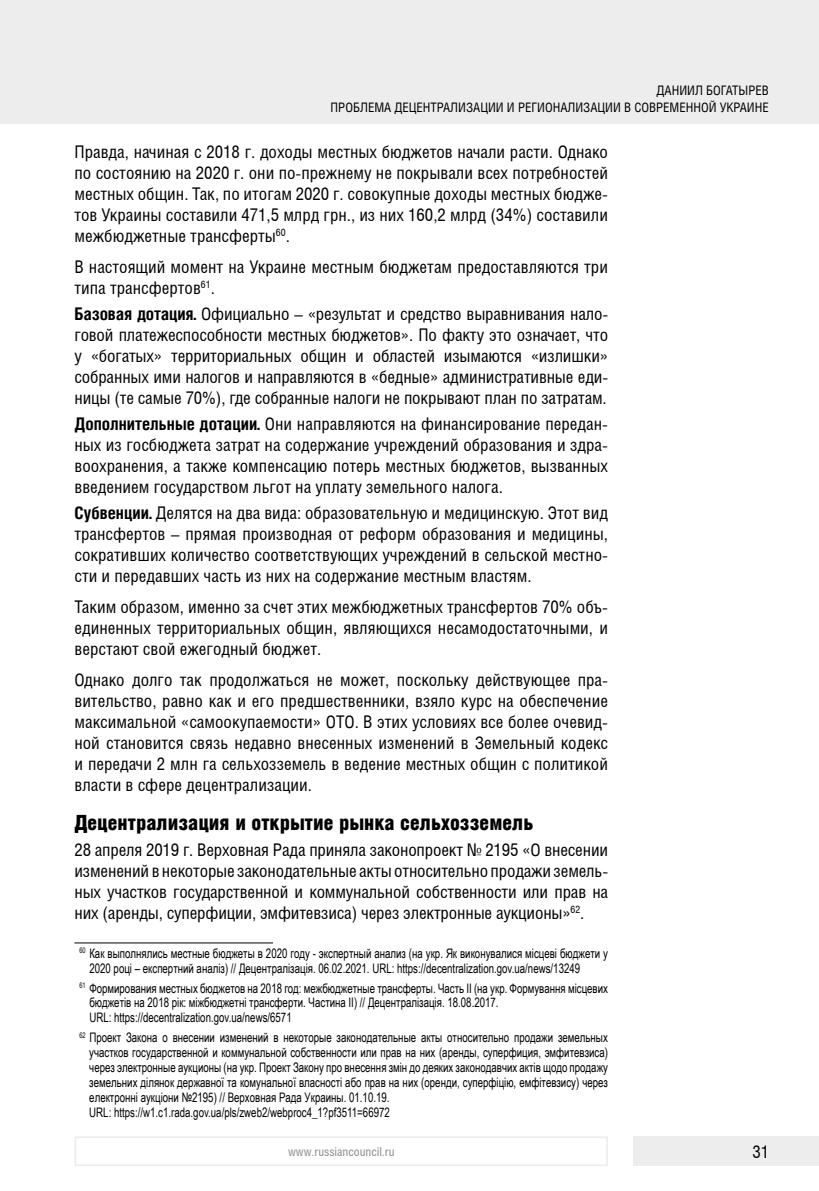
<style>
.page{position:relative;width:819px;height:1191px;background:#fff}
.page>*{position:absolute;margin:0;border:0;box-sizing:border-box;transform-origin:0 0}
.t1{font:900 21px "Helios Cond";color:#000}
.t2{font:17.5px/21px "Helios Cond";color:#000;text-align:justify}
.t3{font:13.12px/14.9px "Arial Narrow";color:#000;scale:.9 1}
.t4{font:13.12px/17.5px "Helios Cond";color:#000;text-align:right}
.t5{font:12.25px "Helios Cond";color:#878787}
.s1{font-weight:700}
</style>
<div class="page">
<div style="left:0;top:0;width:819px;height:124px;background:#ededed"></div>
<div style="left:632px;top:1136px;width:187px;height:30px;background:#ededed"></div>
<div style="left:74px;top:1136px;width:534px;height:30px;border:2px solid #ededed"></div>
<hr style="left:74px;top:942px;width:199px;height:1px;background:#000">
<p class="t4" style="left:330px;top:81px;width:440px">ДАНИИЛ БОГАТЫРЕВ<br>ПРОБЛЕМА ДЕЦЕНТРАЛИЗАЦИИ И РЕГИОНАЛИЗАЦИИ В СОВРЕМЕННОЙ УКРАИНЕ</p>
<p class="t2" style="left:74px;top:141px;width:535px">Правда, начиная с 2018 г. доходы местных бюджетов начали расти. Однако по состоянию на 2020 г. они по-прежнему не покрывали всех потребностей местных общин. Так, по итогам 2020 г. совокупные доходы местных бюдже&shy;тов Украины составили 471,5 млрд грн., из них 160,2 млрд (34%) составили межбюджетные трансферты<sup>60</sup>.</p>
<p class="t2" style="left:74px;top:256px;width:535px">В настоящий момент на Украине местным бюджетам предоставляются три типа трансфертов<sup>61</sup>.</p>
<p class="t2" style="left:74px;top:303px;width:535px"><span class="s1">Базовая дотация.</span> Официально – «результат и средство выравнивания нало&shy;говой платежеспособности местных бюджетов». По факту это означает, что у «богатых» территориальных общин и областей изымаются «излишки» собранных ими налогов и направляются в «бедные» административные еди&shy;ницы (те самые 70%), где собранные налоги не покрывают план по затратам.</p>
<p class="t2" style="left:74px;top:413px;width:535px"><span class="s1">Дополнительные дотации.</span> Они направляются на финансирование передан&shy;ных из госбюджета затрат на содержание учреждений образования и здра&shy;воохранения, а также компенсацию потерь местных бюджетов, вызванных введением государством льгот на уплату земельного налога.</p>
<p class="t2" style="left:74px;top:501px;width:535px"><span class="s1">Субвенции.</span> Делятся на два вида: образовательную и медицинскую. Этот вид трансфертов – прямая производная от реформ образования и медицины, сокративших количество соответствующих учреждений в сельской местно&shy;сти и передавших часть из них на содержание местным властям.</p>
<p class="t2" style="left:74px;top:595px;width:535px">Таким образом, именно за счет этих межбюджетных трансфертов 70% объ&shy;единенных территориальных общин, являющихся несамодостаточными, и верстают свой ежегодный бюджет.</p>
<p class="t2" style="left:74px;top:668px;width:535px">Однако долго так продолжаться не может, поскольку действующее пра&shy;вительство, равно как и его предшественники, взяло курс на обеспечение максимальной «самоокупаемости» ОТО. В этих условиях все более очевид&shy;ной становится связь недавно внесенных изменений в Земельный кодекс и передачи 2 млн га сельхозземель в ведение местных общин с политикой власти в сфере децентрализации.</p>
<p class="t1" style="left:74px;top:811px;width:460px">Децентрализация и открытие рынка сельхозземель</p>
<p class="t2" style="left:74px;top:839px;width:535px">28 апреля 2019 г. Верховная Рада приняла законопроект № 2195 «О внесении изменений в некоторые законодательные акты относительно продажи земель&shy;ных участков государственной и коммунальной собственности или прав на них (аренды, суперфиции, эмфитевзиса) через электронные аукционы»<sup>62</sup>.</p>
<p class="t3" style="left:89px;top:945px;width:577px;text-indent:-10px"><sup>60</sup> Как выполнялись местные бюджеты в 2020 году - экспертный анализ (на укр. Як виконувалися місцеві бюджети у<br>2020 році – експертний аналіз) // Децентралізація. 06.02.2021. URL: https://decentralization.gov.ua/news/13249</p>
<p class="t3" style="left:89px;top:980px;width:577px;text-indent:-10px"><sup>61</sup> Формирования местных бюджетов на 2018 год: межбюджетные трансферты. Часть II (на укр. Формування місцевих бюджетів на 2018 рік: міжбюджетні трансферти. Частина ІІ) // Децентралізація. 18.08.2017.<br>URL: https://decentralization.gov.ua/news/6571</p>
<p class="t3" style="left:89px;top:1029px;width:578px;text-indent:-10px"><sup>62</sup> Проект Закона о внесении изменений в некоторые законодательные акты относительно продажи земельных участков государственной и коммунальной собственности или прав на них (аренды, суперфиция, эмфитевзиса) через электронные аукционы (на укр. Проект Закону про внесення змін до деяких законодавчих актів щодо продажу земельних ділянок державної та комунальної власності або прав на них (оренди, суперфіцію, емфітевзису) через електронні аукціони №2195) // Верховная Рада Украины. 01.10.19.<br>URL: https://w1.c1.rada.gov.ua/pls/zweb2/webproc4_1?pf3511=66972</p>
<p class="t5" style="left:288px;top:1144px;width:108px">www.russiancouncil.ru</p>
<p class="t2" style="left:752px;top:1141px;width:18px">31</p>
</div>
